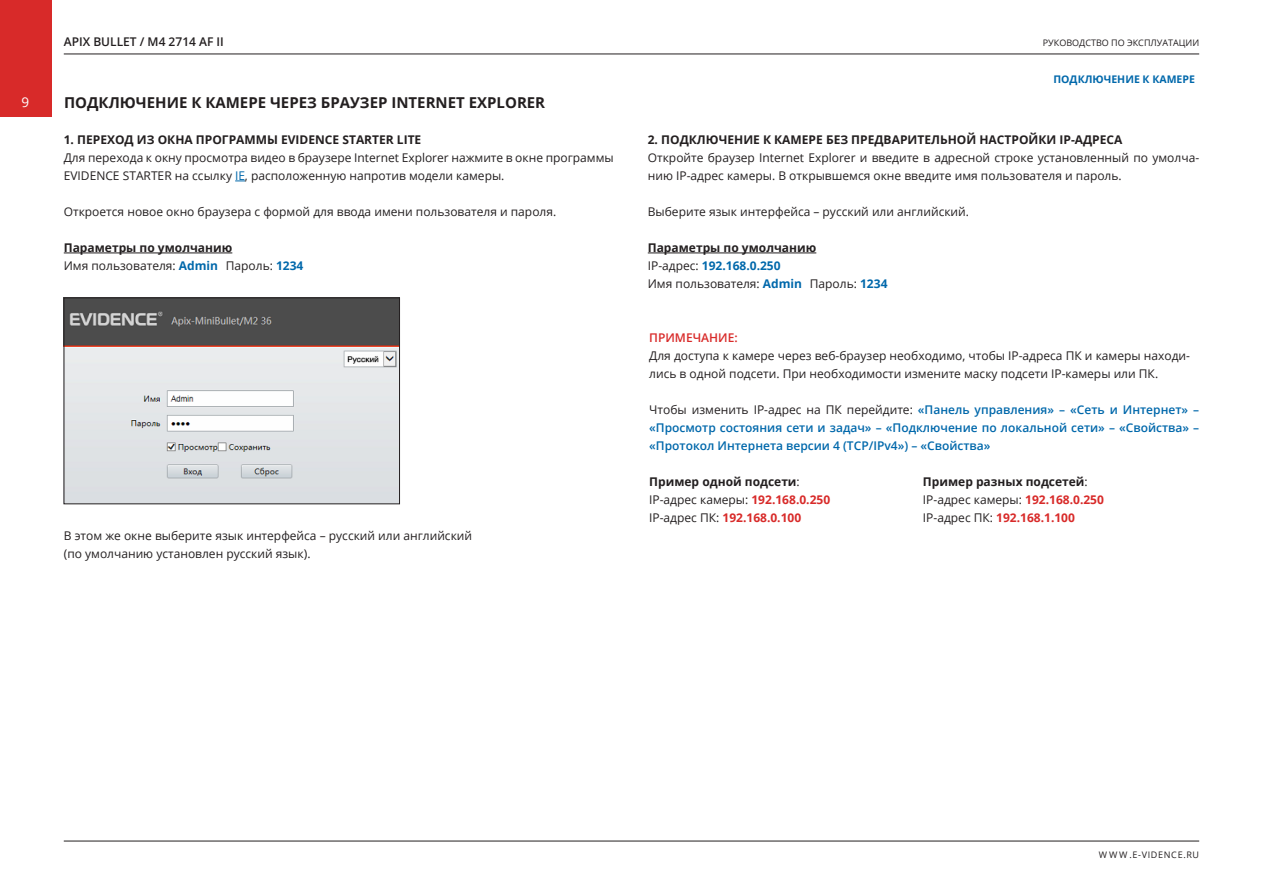
<style>
.page{position:relative;width:1263px;height:893px;background:#fff}
.page>*{position:absolute;margin:0;border:0;box-sizing:border-box;transform-origin:0 0}
.t1{font:700 15px "Open Sans";color:#231f20}
.t2{font:13.5px "Open Sans";color:#fff}
.t3{font:12px/18px "Open Sans";color:#231f20}
.t4{font:600 12px/18px "Open Sans";color:#0068ab;text-align:justify}
.t5{font:700 12px "Open Sans";color:#231f20}
.t6{font:600 12px "Open Sans";color:#231f20}
.t7{font:600 12px "Open Sans";color:#d82a29}
.t8{font:700 10.5px "Open Sans";color:#0068ab}
.t9{font:9px "Open Sans";color:#231f20}
.t10{font:9px "Open Sans";letter-spacing:.075em;color:#231f20}
.s1{color:#0068ab}
.s2{font-weight:700}
.s3{font-weight:700;color:#0068ab}
.s4{font-weight:400;color:#231f20}
.s5{font-weight:700;color:#d82a29}
</style>
<div class="page">
<hr style="left:64px;top:841px;width:1135px;height:1px;background:#231f20">
<hr style="left:64px;top:54px;width:1135px;height:1px;background:#231f20">
<div style="left:0;top:0;width:51px;height:116px;background:#d82a29"></div>
<hr style="left:64px;top:253px;width:168px;height:1px;background:#231f20">
<img style="left:66px;top:300px;width:332px;height:202px">
<div style="left:64px;top:298px;width:336px;height:206px;border:1px solid #231f20"></div>
<hr style="left:648px;top:253px;width:168px;height:1px;background:#231f20">
<p class="t6" style="left:64px;top:33px;width:162px">APIX BULLET / M4 2714 AF II</p>
<p class="t9" style="left:1043px;top:36px;width:158px">РУКОВОДСТВО ПО ЭКСПЛУАТАЦИИ</p>
<p class="t2" style="left:22px;top:92px;width:9px">9</p>
<p class="t1" style="left:64px;top:92px;width:483px">ПОДКЛЮЧЕНИЕ К КАМЕРЕ ЧЕРЕЗ БРАУЗЕР INTERNET EXPLORER</p>
<p class="t5" style="left:64px;top:131px;width:359px">1. ПЕРЕХОД ИЗ ОКНА ПРОГРАММЫ EVIDENCE STARTER LITE</p>
<p class="t3" style="left:64px;top:148px;width:551px">Для перехода к окну просмотра видео в браузере Internet Explorer нажмите в окне программы<br>EVIDENCE STARTER на ссылку <span class="s1">IE</span>, расположенную напротив модели камеры.</p>
<p class="t3" style="left:64px;top:202px;width:494px">Откроется новое окно браузера с формой для ввода имени пользователя и пароля.</p>
<p class="t3" style="left:64px;top:238px;width:241px"><span class="s2">Параметры по умолчанию<br></span>Имя пользователя: <span class="s3">Admin</span> Пароль: <span class="s3">1234</span></p>
<p class="t3" style="left:64px;top:526px;width:410px">В этом же окне выберите язык интерфейса – русский или английский (по умолчанию установлен русский язык).</p>
<p class="t8" style="left:1053px;top:72px;width:143px">ПОДКЛЮЧЕНИЕ К КАМЕРЕ</p>
<p class="t5" style="left:648px;top:131px;width:476px">2. ПОДКЛЮЧЕНИЕ К КАМЕРЕ БЕЗ ПРЕДВАРИТЕЛЬНОЙ НАСТРОЙКИ IP-АДРЕСА</p>
<p class="t3" style="left:648px;top:148px;width:553px">Откройте браузер Internet Explorer и введите в адресной строке установленный по умолча&shy;нию IP-адрес камеры. В открывшемся окне введите имя пользователя и пароль.</p>
<p class="t3" style="left:648px;top:202px;width:323px">Выберите язык интерфейса – русский или английский.</p>
<p class="t3" style="left:648px;top:238px;width:241px"><span class="s2">Параметры по умолчанию<br></span>IP-адрес: <span class="s3">192.168.0.250<br></span>Имя пользователя: <span class="s3">Admin</span> Пароль: <span class="s3">1234</span></p>
<p class="t7" style="left:649px;top:329px;width:90px">ПРИМЕЧАНИЕ:</p>
<p class="t3" style="left:649px;top:346px;width:542px">Для доступа к камере через веб-браузер необходимо, чтобы IP-адреса ПК и камеры находи&shy;лись в одной подсети. При необходимости измените маску подсети IP-камеры или ПК.</p>
<p class="t4" style="left:649px;top:400px;width:551px"><span class="s4">Чтобы изменить IP-адрес на ПК перейдите:</span> «Панель управления» – «Сеть и Интернет» – «Просмотр состояния сети и задач» – «Подключение по локальной сети» – «Свойства» – «Протокол Интернета версии 4 (TCP/IPv4») – «Свойства»</p>
<p class="t3" style="left:649px;top:472px;width:183px"><span class="s2">Пример одной подсети</span>:<br>IP-адрес камеры: <span class="s5">192.168.0.250<br></span>IP-адрес ПК: <span class="s5">192.168.0.100</span></p>
<p class="t3" style="left:923px;top:472px;width:183px"><span class="s2">Пример разных подсетей</span>:<br>IP-адрес камеры: <span class="s5">192.168.0.250<br></span>IP-адрес ПК: <span class="s5">192.168.1.100</span></p>
<p class="t10" style="left:1099px;top:848px;width:102px">WWW.E-VIDENCE.RU</p>
</div>
